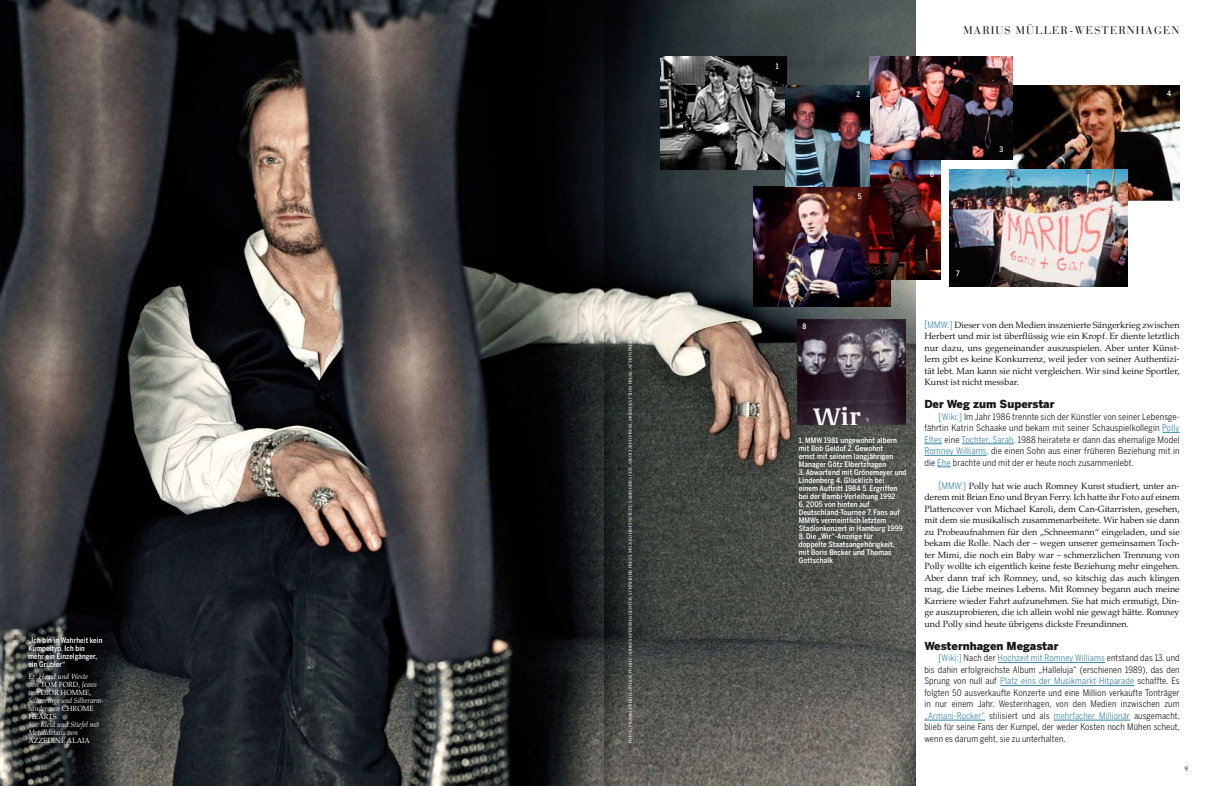
<style>
.page{position:relative;width:1208px;height:786px;background:#fff}
.page>*{position:absolute;margin:0;border:0;box-sizing:border-box;transform-origin:0 0}
.t1{font:900 11px "Benton Sans";color:#1a171b}
.t2{font:11px "Bauer Bodoni LT";letter-spacing:.1em;color:#1a171b}
.t3{font:9px/11.5px "Palatino LT";letter-spacing:-.005em;color:#1a171b;text-align:justify}
.t4{font:9px/11.5px "Benton Sans Cond";letter-spacing:.015em;color:#1a171b;text-align:justify}
.t5{font:500 7.5px/8px "Benton Sans Cond";letter-spacing:.015em;color:#fff}
.t6{font:italic 7.5px/8px "Palatino LT";letter-spacing:.005em;color:#fff;scale:.93 1}
.t7{font:500 7.5px/8px "Benton Sans Cond";letter-spacing:.015em;color:#fff;scale:.96 1}
.t8{font:7.5px "Palatino LT";letter-spacing:.005em;color:#fff;scale:.93 1}
.t9{font:4.5px "Times";color:#fff}
.s1{font-style:normal}
.s2{font-style:italic}
.s3{font-family:"Benton Sans Cond";color:#3985a0}
.s4{color:#3985a0}
</style>
<div class="page">
<img style="left:0;top:0;width:604px;height:785px">
<img style="left:604px;top:0;width:312px;height:785px">
<img style="left:797px;top:319px;width:108px;height:105px">
<img style="left:753px;top:187px;width:137px;height:119px">
<img style="left:870px;top:160px;width:70px;height:119px">
<img style="left:1012px;top:85px;width:167px;height:115px">
<img style="left:869px;top:57px;width:143px;height:103px">
<img style="left:660px;top:57px;width:126px;height:113px">
<img style="left:786px;top:85px;width:84px;height:102px">
<img style="left:950px;top:169px;width:177px;height:117px">
<svg style="left:1162px;top:432px;width:17px;height:1px"></svg>
<svg style="left:924px;top:443px;width:18px;height:1px"></svg>
<hr style="left:961px;top:443px;width:52px;height:1px;background:#3985a0">
<hr style="left:924px;top:455px;width:62px;height:1px;background:#3985a0">
<svg style="left:937px;top:466px;width:14px;height:1px"></svg>
<hr style="left:997px;top:662px;width:108px;height:1px;background:#3985a0">
<hr style="left:1000px;top:685px;width:134px;height:1px;background:#3985a0">
<hr style="left:924px;top:719px;width:61px;height:1px;background:#3985a0">
<hr style="left:1053px;top:719px;width:77px;height:1px;background:#3985a0">
<svg style="left:20px;top:766px;width:3px;height:5px"></svg>
<p class="t7" style="left:28px;top:636px;width:79px">„Ich bin in Wahrheit kein<br>Kumpeltyp. Ich bin mehr ein Einzelgänger, ein Grübler“</p>
<p class="t6" style="left:28px;top:672px;width:66px">Er: Hemd und Weste von <span class="s1">TOM FORD</span></p>
<p class="t6" style="left:78px;top:680px;width:21px"><span class="s1">,</span> Jeans</p>
<p class="t8" style="left:28px;top:687px;width:20px"><span class="s2">von</span> DIOR</p>
<p class="t8" style="left:61px;top:687px;width:34px">HOMME,</p>
<p class="t6" style="left:28px;top:696px;width:83px">Silberringe und Silberarm&shy;bänder von <span class="s1">CHROME<br>HEARTS</span></p>
<p class="t8" style="left:56px;top:711px;width:3px">.</p>
<p class="t6" style="left:28px;top:720px;width:78px">Sie: Kleid und Stiefel mit<br>Metalldetails von</p>
<p class="t8" style="left:28px;top:735px;width:22px">AZZEDINE</p>
<p class="t8" style="left:67px;top:735px;width:6px">ALAIA</p>
<p class="t9" style="left:626px;top:743px;width:407px;rotate:-90deg">Fotos: Franklin Hollander, Public Address Presseagentur, Schneider-Press, Max Kohr/Cinetext, Sabine Brauer, ASSOCIATED PRESS, MORRIS/action press, Action Press</p>
<p class="t7" style="left:776px;top:62px;width:4px">1</p>
<p class="t7" style="left:856px;top:90px;width:5px">2</p>
<p class="t7" style="left:857px;top:193px;width:5px">5</p>
<p class="t7" style="left:930px;top:170px;width:6px">6</p>
<p class="t2" style="left:963px;top:24px;width:215px">MARIUS MÜLLER-WESTERNHAGEN</p>
<p class="t7" style="left:999px;top:146px;width:5px">3</p>
<p class="t7" style="left:1167px;top:89px;width:6px">4</p>
<p class="t7" style="left:802px;top:322px;width:6px">8</p>
<p class="t5" style="left:798px;top:436px;width:100px">1. MMW 1981 ungewohnt albern mit Bob Geldof 2. Gewohnt ernst mit seinem langjährigen<br>Manager Götz Elbertzhagen</p>
<p class="t5" style="left:798px;top:468px;width:109px">3. Abwartend mit Grönemeyer und<br>Lindenberg 4. Glücklich bei<br>einem Auftritt 1984 5. Ergriffen bei der Bambi-Verleihung 1992</p>
<p class="t5" style="left:798px;top:500px;width:106px">6. 2005 von hinten auf<br>Deutschland-Tournee 7. Fans auf<br>MMWs vermeintlich letztem<br>Stadionkonzert in Hamburg 1999</p>
<p class="t5" style="left:798px;top:532px;width:97px">8. Die „Wir“-Anzeige für doppelte Staatsangehörigkeit, mit Boris Becker und Thomas<br>Gottschalk</p>
<p class="t7" style="left:956px;top:269px;width:5px">7</p>
<p class="t3" style="left:924px;top:319px;width:257px"><span class="s3">[MMW:]</span> Dieser von den Medien inszenierte Sängerkrieg zwischen Herbert und mir ist überflüssig wie ein Kropf. Er diente letztlich nur dazu, uns gegeneinander auszuspielen. Aber unter Künst&shy;lern gibt es keine Konkurrenz, weil jeder von seiner Authentizi&shy;tät lebt. Man kann sie nicht vergleichen. Wir sind keine Sportler, Kunst ist nicht messbar.</p>
<p class="t1" style="left:924px;top:397px;width:132px">Der Weg zum Superstar</p>
<p class="t4" style="left:924px;top:410px;width:257px;text-indent:14px"><span class="s4">[Wiki:]</span> Im Jahr 1986 trennte sich der Künstler von seiner Lebensge&shy;fährtin Katrin Schaake und bekam mit seiner Schauspielkollegin <span class="s4">Polly Eltes</span> eine <span class="s4">Tochter, Sarah.</span> 1988 heiratete er dann das ehemalige Model <span class="s4">Romney Williams,</span> die einen Sohn aus einer früheren Beziehung mit in die <span class="s4">Ehe</span> brachte und mit der er heute noch zusammenlebt.</p>
<p class="t3" style="left:924px;top:480px;width:257px;text-indent:14px"><span class="s3">[MMW:]</span> Polly hat wie auch Romney Kunst studiert, unter an&shy;derem mit Brian Eno und Bryan Ferry. Ich hatte ihr Foto auf einem Plattencover von Michael Karoli, dem Can-Gitarristen, gesehen, mit dem sie musikalisch zusammenarbeitete. Wir haben sie dann zu Probeaufnahmen für den „Schneemann“ eingeladen, und sie bekam die Rolle. Nach der – wegen unserer gemeinsamen Toch&shy;ter Mimi, die noch ein Baby war – schmerzlichen Trennung von Polly wollte ich eigentlich keine feste Beziehung mehr eingehen.<br>Aber dann traf ich Romney, und, so kitschig das auch klingen mag, die Liebe meines Lebens. Mit Romney begann auch meine Karriere wieder Fahrt aufzunehmen. Sie hat mich ermutigt, Din&shy;ge auszuprobieren, die ich allein wohl nie gewagt hätte. Romney und Polly sind heute übrigens dickste Freundinnen.</p>
<p class="t1" style="left:924px;top:639px;width:136px">Westernhagen Megastar</p>
<p class="t4" style="left:924px;top:652px;width:257px;text-indent:14px"><span class="s4">[Wiki:]</span> Nach der <span class="s4">Hochzeit mit Romney Williams</span> entstand das 13. und bis dahin erfolgreichste Album „Halleluja“ (erschienen 1989), das den Sprung von null auf <span class="s4">Platz eins der Musikmarkt-Hitparade</span> schaffte. Es folgten 50 ausverkaufte Konzerte und eine Million verkaufte Tonträger in nur einem Jahr. Westernhagen, von den Medien inzwischen zum <span class="s4">„Armani-Rocker“</span> stilisiert und als <span class="s4">mehrfacher Millionär</span> ausgemacht, blieb für seine Fans der Kumpel, der weder Kosten noch Mühen scheut, wenn es darum geht, sie zu unterhalten.</p>
</div>
